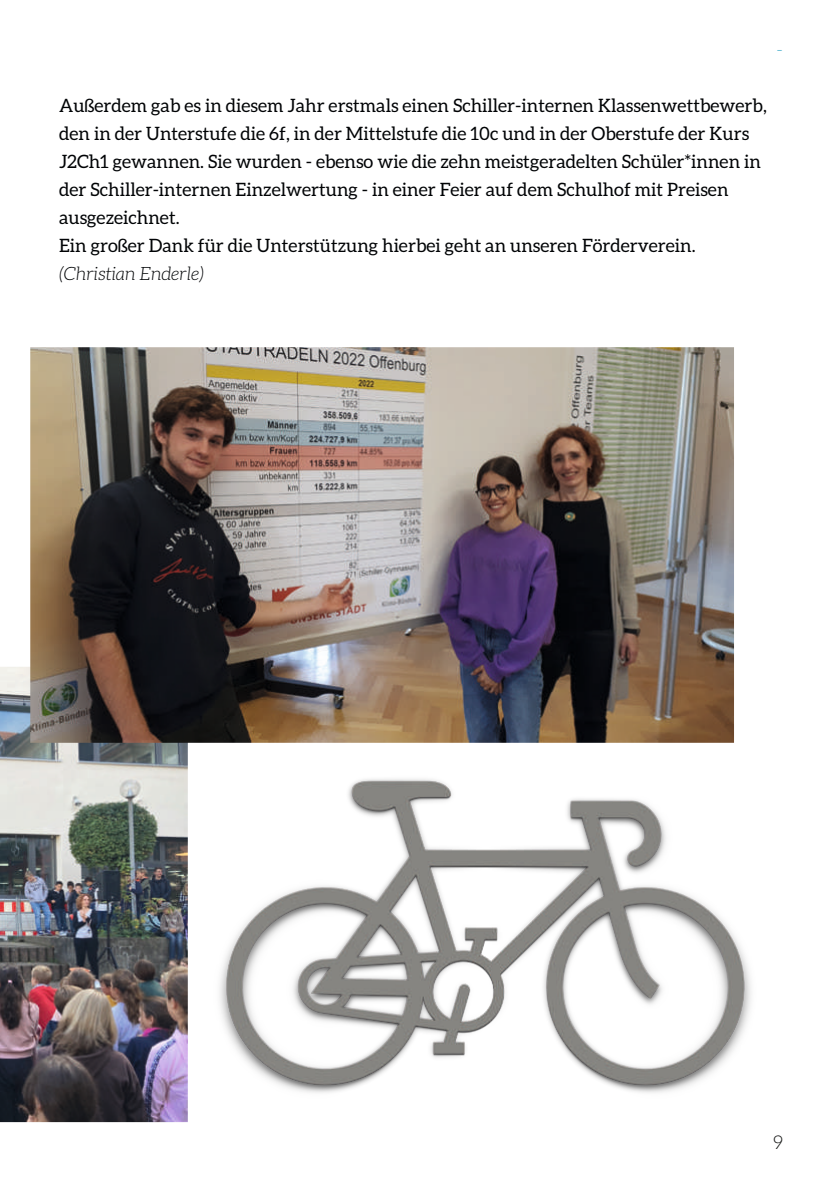
<style>
.page{position:relative;width:840px;height:1191px;background:#fff}
.page>*{position:absolute;margin:0;border:0;box-sizing:border-box;transform-origin:0 0}
.t1{font:300 19px "Aleo";color:#4ab0cd}
.t2{font:300 19px "Aleo";color:#131413}
.t3{font:18.4px/28px "Aleo";color:#010305}
.t4{font:italic 300 18.4px "Aleo";color:#010305}
</style>
<div class="page">
<img style="left:0;top:667px;width:187px;height:455px">
<img style="left:30px;top:347px;width:703px;height:396px">
<img style="left:187px;top:652px;width:564px;height:470px">
<p class="t1" style="left:775px;top:39px;width:9px">-</p>
<p class="t3" style="left:59px;top:91px;width:708px">Außerdem gab es in diesem Jahr erstmals einen Schiller-internen Klassenwettbewerb, den in der Unterstufe die 6f, in der Mittelstufe die 10c und in der Oberstufe der Kurs J2Ch1 gewannen. Sie wurden - ebenso wie die zehn meistgeradelten Schüler*innen in der Schiller-internen Einzelwertung - in einer Feier auf dem Schulhof mit Preisen ausgezeichnet.<br>Ein großer Dank für die Unterstützung hierbei geht an unseren Förderverein.</p>
<p class="t4" style="left:59px;top:264px;width:147px">(Christian Enderle)</p>
<p class="t2" style="left:772px;top:1131px;width:12px">9</p>
</div>
